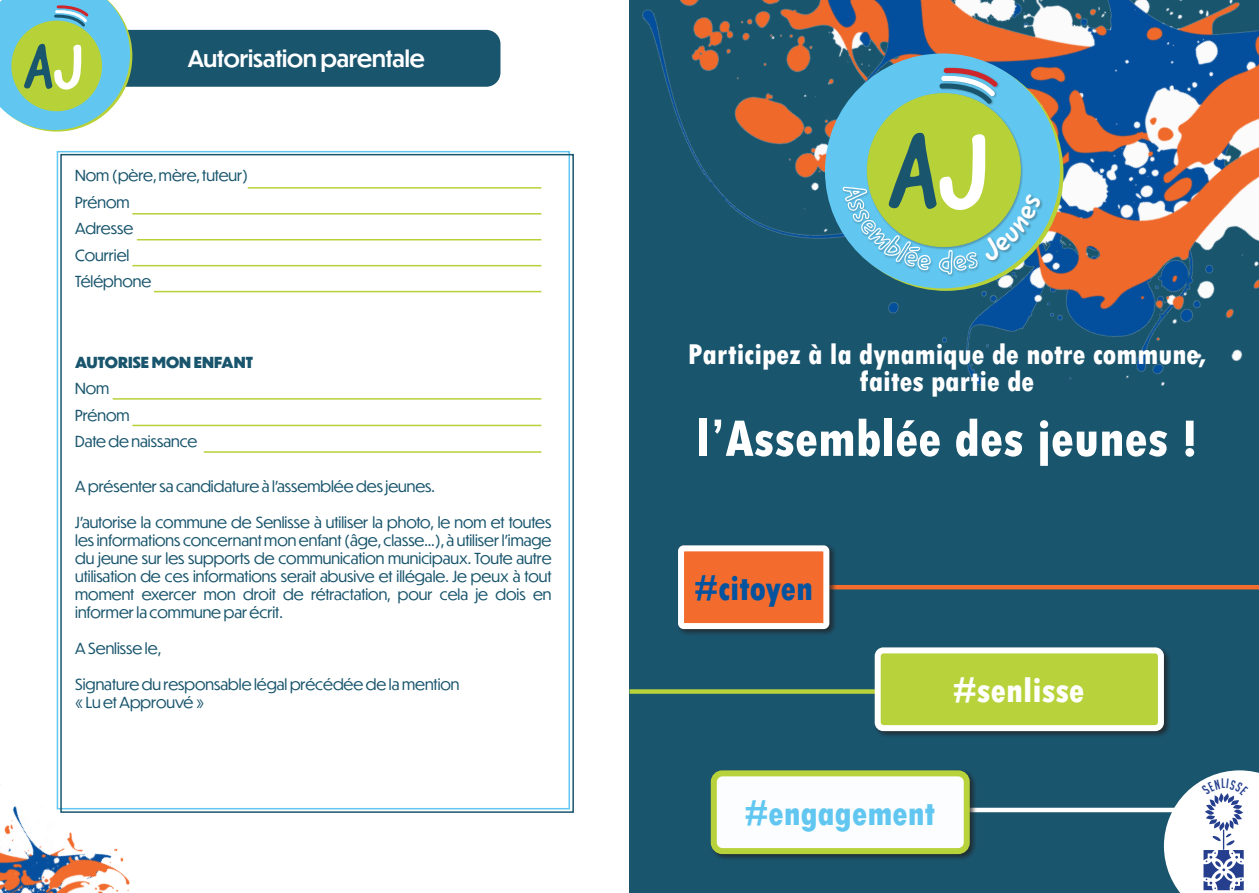
<style>
.page{position:relative;width:1259px;height:893px;background:#fff}
.page>*{position:absolute;margin:0;border:0;box-sizing:border-box;transform-origin:0 0}
.t1{font:104.85px "Good Dog New";color:#1a556e}
.t2{font:62.1px "Good Dog New";color:#1a556e}
.t3{font:800 condensed 54px "Tw Cen";color:#fff}
.t4{font:800 condensed 36px "Tw Cen";color:#61c7f1}
.t5{font:800 condensed 36px "Tw Cen";color:#fff}
.t6{font:800 condensed 36px "Tw Cen";color:#03539e}
.t7{font:800 condensed 30px/27px "Tw Cen";color:#fff;text-align:center}
.t8{font:500 22.5px "Dunbar Tall";color:#fff}
.t9{font:15px/26.5px "Dunbar Tall";color:#19556d}
.t10{font:800 15px "Dunbar Tall";color:#19556d}
.s1{color:#fff}
</style>
<div class="page">
<div style="left:629px;top:0;width:630px;height:893px;background:#1a556e"></div>
<div style="left:112px;top:30px;width:388px;height:57px;background:#1a556e;border-radius:14px"></div>
<svg style="left:0;top:0;width:132px;height:132px;background:#95cfa8"></svg>
<hr style="left:248px;top:187px;width:293px;height:2px;background:#b7d139">
<hr style="left:132px;top:213px;width:409px;height:2px;background:#b7d139">
<hr style="left:137px;top:239px;width:404px;height:1px;background:#b7d139">
<hr style="left:154px;top:291px;width:387px;height:1px;background:#b7d139">
<hr style="left:113px;top:398px;width:428px;height:2px;background:#b7d139">
<hr style="left:132px;top:425px;width:409px;height:1px;background:#b7d139">
<hr style="left:204px;top:451px;width:337px;height:2px;background:#b7d139">
<hr style="left:132px;top:265px;width:409px;height:1px;background:#b7d139">
<div style="left:676px;top:544px;width:161px;height:93px;background:#231f20;opacity:.75"></div>
<div style="left:678px;top:545px;width:151px;height:84px;border:6px solid #fff;border-radius:3px"></div>
<div style="left:629px;top:689px;width:478px;height:5px;background:#b7d23a"></div>
<hr style="left:899px;top:808px;width:360px;height:4px;background:#fff">
<div style="left:873px;top:646px;width:298px;height:93px;background:#231f20;opacity:.75"></div>
<div style="left:877px;top:650px;width:284px;height:78px;background:#b7d23a;border-radius:6px"></div>
<div style="left:874px;top:647px;width:290px;height:84px;border:6px solid #fff;border-radius:6px"></div>
<div style="left:709px;top:769px;width:268px;height:93px;background:#231f20;opacity:.75"></div>
<div style="left:714px;top:773px;width:252px;height:78px;background:#fbfdfe;border-radius:9px"></div>
<div style="left:711px;top:770px;width:258px;height:84px;border:6px solid #b7d23a;border-radius:9px"></div>
<img style="left:557px;top:0;width:702px;height:623px">
<img style="left:0;top:731px;width:154px;height:162px">
<div style="left:825px;top:53px;width:235px;height:235px;background:#61c7f1;border-radius:50%"></div>
<div style="left:842px;top:68px;width:201px;height:209px;background:#231f20;opacity:.3"></div>
<div style="left:867px;top:94px;width:153px;height:153px;background:#b7d139;border-radius:50%"></div>
<svg style="left:939px;top:66px;width:58px;height:38px"></svg>
<svg style="left:1164px;top:770px;width:95px;height:123px;background:#c6d1de"></svg>
<svg style="left:842px;top:182px;width:89px;height:89px"></svg>
<svg style="left:939px;top:193px;width:103px;height:81px"></svg>
<h2 class="t2" style="left:23px;top:27px;width:61px">A<span class="s1">J</span></h2>
<h3 class="t8" style="left:188px;top:42px;width:239px">Autorisation parentale</h3>
<p class="t9" style="left:75px;top:162px;width:175px">Nom (père, mère, tuteur)<br>Prénom<br>Adresse<br>Courriel<br>Téléphone</p>
<p class="t10" style="left:75px;top:351px;width:179px">AUTORISE MON ENFANT</p>
<p class="t9" style="left:75px;top:375px;width:124px">Nom<br>Prénom<br>Date de naissance</p>
<p class="t9" style="left:75px;top:472px;width:361px">A présenter sa candidature à l’assemblée des jeunes.</p>
<p class="t9" style="left:75px;top:513px;width:478px;line-height:18px;text-align:justify">J’autorise la commune de Senlisse à utiliser la photo, le nom et toutes les informations concernant mon enfant (âge, classe…), à utiliser l’image du jeune sur les supports de communication municipaux. Toute autre utilisation de ces informations serait abusive et illégale. Je peux à tout moment exercer mon droit de rétractation, pour cela je dois en informer la commune par écrit.</p>
<p class="t9" style="left:75px;top:634px;width:88px">A Senlisse le,</p>
<p class="t9" style="left:75px;top:675px;width:386px;line-height:18px">Signature du responsable légal précédée de la mention « Lu et Approuvé »</p>
<h1 class="t1" style="left:887px;top:104px;width:102px">A<span class="s1">J</span></h1>
<h3 class="t7" style="left:688px;top:341px;width:520px">Participez à la dynamique de notre commune, faites partie de</h3>
<h3 class="t3" style="left:696px;top:407px;width:503px">l’Assemblée des jeunes !</h3>
<h3 class="t6" style="left:694px;top:567px;width:120px">#citoyen</h3>
<h3 class="t5" style="left:953px;top:669px;width:133px">#senlisse</h3>
<h3 class="t4" style="left:744px;top:792px;width:192px">#engagement</h3>
</div>
